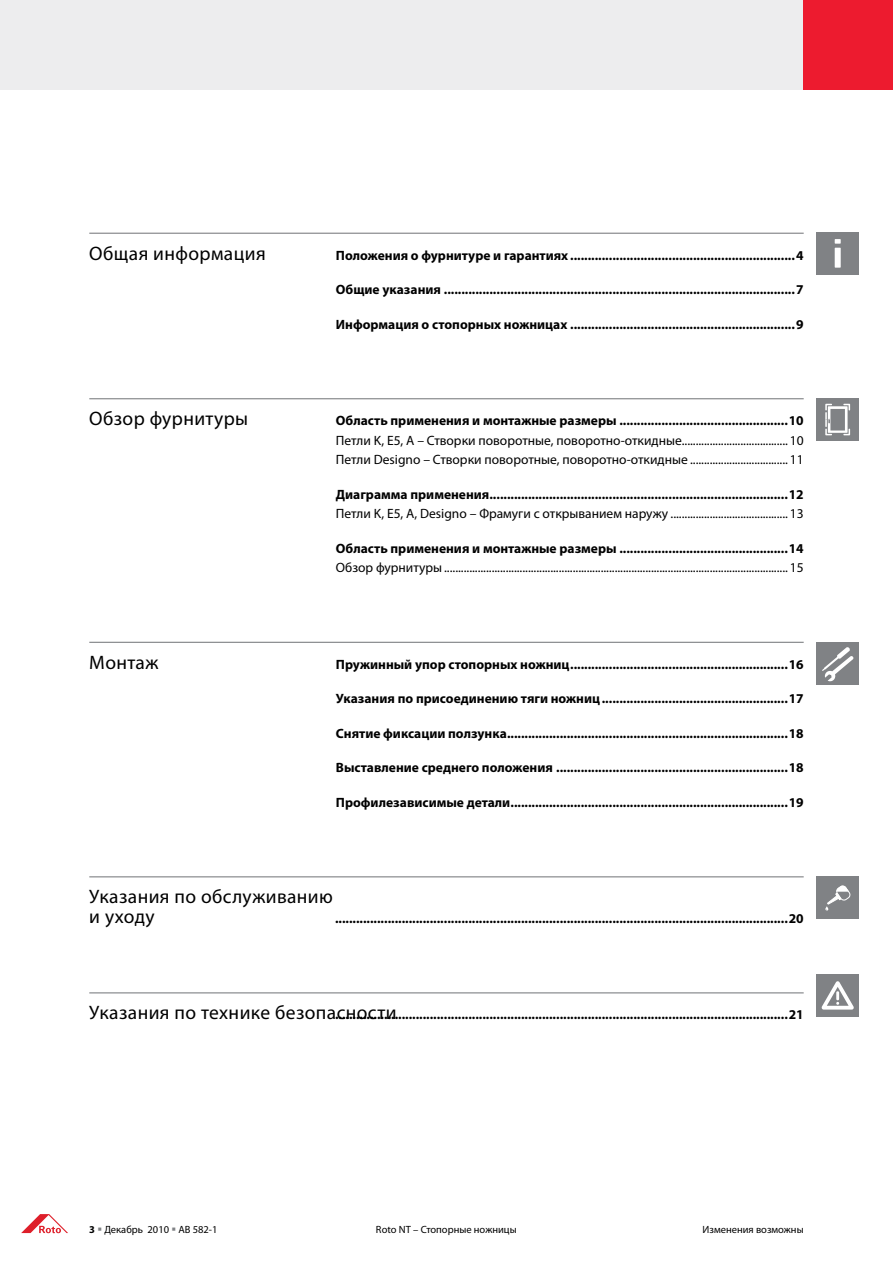
<style>
.page{position:relative;width:893px;height:1263px;background:#fff}
.page>*{position:absolute;margin:0;border:0;box-sizing:border-box;transform-origin:0 0}
.t1{font:19.5px/19.5px "Myriad Pro";letter-spacing:.02em;color:#000}
.t2{font:700 13.5px "Myriad Pro";color:#000}
.t3{font:13.5px/19.5px "Myriad Pro";color:#000}
.t4{font:10.5px "Myriad Pro";color:#000}
.s1{font-weight:700}
.s2{color:#808285}
</style>
<div class="page">
<svg style="left:21px;top:1214px;width:47px;height:19px"></svg>
<div style="left:816px;top:974px;width:43px;height:43px;background:#808285"></div>
<svg style="left:821px;top:981px;width:33px;height:28px"></svg>
<div style="left:816px;top:232px;width:43px;height:43px;background:#808285"></div>
<svg style="left:835px;top:239px;width:6px;height:29px"></svg>
<div style="left:816px;top:642px;width:43px;height:43px;background:#808285"></div>
<svg style="left:822px;top:647px;width:32px;height:35px"></svg>
<div style="left:816px;top:876px;width:43px;height:43px;background:#808285"></div>
<svg style="left:825px;top:885px;width:26px;height:26px"></svg>
<hr style="left:89px;top:233px;width:715px;height:1px;background:#808285">
<hr style="left:89px;top:398px;width:715px;height:1px;background:#808285">
<hr style="left:89px;top:642px;width:715px;height:1px;background:#808285">
<hr style="left:89px;top:876px;width:715px;height:1px;background:#808285">
<hr style="left:89px;top:992px;width:715px;height:1px;background:#808285">
<div style="left:816px;top:398px;width:43px;height:43px;background:#808285"></div>
<svg style="left:825px;top:404px;width:25px;height:31px"></svg>
<div style="left:0;top:0;width:812px;height:89px;background:#ededee"></div>
<div style="left:804px;top:0;width:89px;height:89px;background:#ed1b2f"></div>
<h1 class="t1" style="left:89px;top:243px;width:178px">Общая информация</h1>
<p class="t2" style="left:336px;top:246px;width:469px">Положения о фурнитуре и гарантиях ................................................................4</p>
<p class="t2" style="left:336px;top:281px;width:469px">Общие указания ....................................................................................................7</p>
<p class="t2" style="left:336px;top:315px;width:469px">Информация о стопорных ножницах ................................................................9</p>
<h1 class="t1" style="left:89px;top:409px;width:160px">Обзор фурнитуры</h1>
<p class="t2" style="left:336px;top:412px;width:469px">Область применения и монтажные размеры ................................................10</p>
<p class="t3" style="left:336px;top:430px;width:469px">Петли K, E5, A – Створки поворотные, поворотно-откидные...................................... 10<br>Петли Designo – Створки поворотные, поворотно-откидные ................................... 11</p>
<p class="t2" style="left:336px;top:485px;width:469px">Диаграмма применения.....................................................................................12</p>
<p class="t3" style="left:336px;top:504px;width:469px">Петли K, E5, A, Designo – Фрамуги с открыванием наружу .......................................... 13</p>
<p class="t2" style="left:336px;top:539px;width:469px">Область применения и монтажные размеры ................................................14</p>
<p class="t3" style="left:336px;top:558px;width:469px">Обзор фурнитуры........................................................................................................................... 15</p>
<h1 class="t1" style="left:89px;top:652px;width:71px">Монтаж</h1>
<p class="t2" style="left:336px;top:655px;width:469px">Пружинный упор стопорных ножниц..............................................................16</p>
<p class="t2" style="left:336px;top:690px;width:469px">Указания по присоединению тяги ножниц.....................................................17</p>
<p class="t2" style="left:336px;top:724px;width:469px">Снятие фиксации ползунка................................................................................18</p>
<p class="t2" style="left:336px;top:759px;width:469px">Выставление среднего положения ..................................................................18</p>
<p class="t2" style="left:336px;top:793px;width:469px">Профилезависимые детали...............................................................................19</p>
<h1 class="t1" style="left:89px;top:887px;width:245px">Указания по обслуживанию и уходу</h1>
<p class="t2" style="left:335px;top:909px;width:470px">.................................................................................................................................20</p>
<h1 class="t1" style="left:89px;top:1003px;width:309px">Указания по технике безопасности</h1>
<p class="t2" style="left:335px;top:1006px;width:470px">.................................................................................................................................21</p>
<p class="t4" style="left:89px;top:1223px;width:130px"><span class="s1">3</span> <span class="s2">▪</span> Декабрь 2010 <span class="s2">▪</span> AB 582-1</p>
<p class="t4" style="left:376px;top:1223px;width:142px">Roto NT – Стопорные ножницы</p>
<p class="t4" style="left:702px;top:1223px;width:103px">Изменения возможны</p>
</div>
